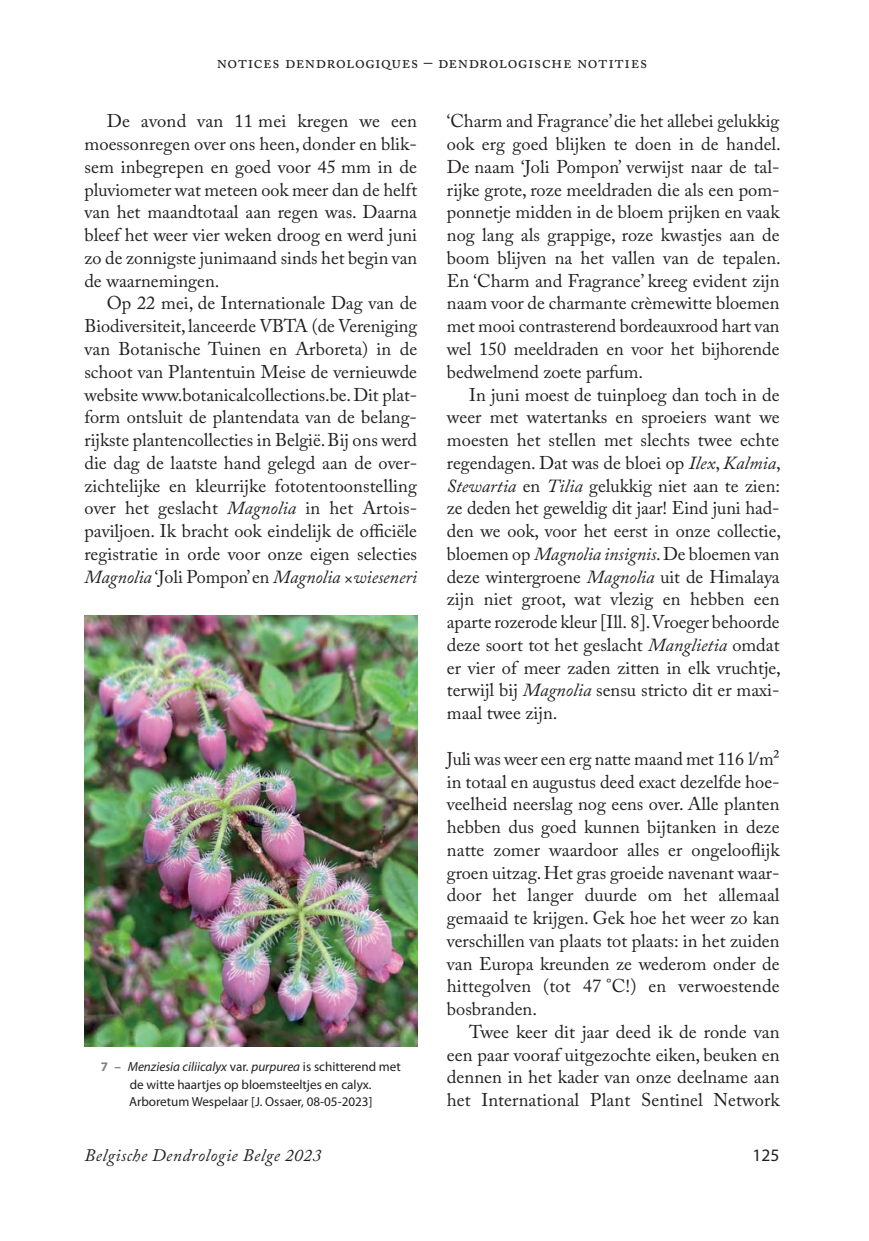
<style>
.page{position:relative;width:869px;height:1241px;background:#fff}
.page>*{position:absolute;margin:0;border:0;box-sizing:border-box;transform-origin:0 0}
.t1{font:18.38px/22.8px "Adobe Caslon Pro";color:#231f20;text-align:justify}
.t2{font:17.5px "Adobe Caslon Pro";letter-spacing:.03em;color:#231f20}
.t3{font:italic 17.5px "Adobe Caslon Pro";letter-spacing:.03em;color:#231f20}
.t4{font:17.5px "Myriad Pro";color:#231f20}
.t5{font:13.12px/17.5px "Myriad Pro";color:#231f20;text-align:center}
.s1{font-style:italic}
.s2{font-weight:700;color:#808285}
</style>
<div class="page">
<img style="left:84px;top:615px;width:333px;height:431px">
<p class="t2" style="left:217px;top:56px;width:432px">notices dendrologiques – dendrologische notities</p>
<p class="t1" style="left:84px;top:112px;width:334px;text-indent:22px">De avond van 11 mei kregen we een moessonregen over ons heen, donder en blik&shy;sem inbegrepen en goed voor 45 mm in de pluviometer wat meteen ook meer dan de helft van het maandtotaal aan regen was. Daarna bleef het weer vier weken droog en werd juni zo de zonnigste junimaand sinds het begin van de waarnemingen.</p>
<p class="t1" style="left:84px;top:294px;width:334px;text-indent:22px">Op 22 mei, de Internationale Dag van de Biodiversiteit, lanceerde VBTA (de Vereniging van Botanische Tuinen en Arboreta) in de schoot van Plantentuin Meise de vernieuwde website www.botanicalcollections.be. Dit plat&shy;form ontsluit de plantendata van de belang&shy;rijkste plantencollecties in België. Bij ons werd die dag de laatste hand gelegd aan de over&shy;zichtelijke en kleurrijke fototentoonstelling over het geslacht <span class="s1">Magnolia</span> in het Artois&shy;paviljoen. Ik bracht ook eindelijk de officiële registratie in orde voor onze eigen selecties <span class="s1">Magnolia</span> ‘Joli Pompon’ en <span class="s1">Magnolia</span> ×<span class="s1">wieseneri</span></p>
<p class="t5" style="left:101px;top:1059px;width:301px"><span class="s2">7 –</span> <span class="s1">Menziesia ciliicalyx</span> var. <span class="s1">purpurea</span> is schitterend met de witte haartjes op bloemsteeltjes en calyx.<br>Arboretum Wespelaar [J. Ossaer, 08-05-2023]</p>
<p class="t1" style="left:446px;top:112px;width:335px">‘Charm and Fragrance’ die het allebei gelukkig ook erg goed blijken te doen in de handel.<br>De naam ‘Joli Pompon’ verwijst naar de tal&shy;rijke grote, roze meeldraden die als een pom&shy;ponnetje midden in de bloem prijken en vaak nog lang als grappige, roze kwastjes aan de boom blijven na het vallen van de tepalen.<br>En ‘Charm and Fragrance’ kreeg evident zijn naam voor de charmante crèmewitte bloemen met mooi contrasterend bordeauxrood hart van wel 150 meeldraden en voor het bijhorende bedwelmend zoete parfum.</p>
<p class="t1" style="left:446px;top:385px;width:335px;text-indent:22px">In juni moest de tuinploeg dan toch in de weer met watertanks en sproeiers want we moesten het stellen met slechts twee echte regendagen. Dat was de bloei op <span class="s1">Ilex</span>, <span class="s1">Kalmia</span>, <span class="s1">Stewartia</span> en <span class="s1">Tilia</span> gelukkig niet aan te zien: ze deden het geweldig dit jaar! Eind juni had&shy;den we ook, voor het eerst in onze collectie, bloemen op <span class="s1">Magnolia insignis</span>. De bloemen van deze wintergroene <span class="s1">Magnolia</span> uit de Himalaya zijn niet groot, wat vlezig en hebben een aparte rozerode kleur [Ill. 8]. Vroeger behoorde deze soort tot het geslacht <span class="s1">Manglietia</span> omdat er vier of meer zaden zitten in elk vruchtje, terwijl bij <span class="s1">Magnolia</span> sensu stricto dit er maxi&shy;maal twee zijn.</p>
<p class="t1" style="left:446px;top:749px;width:334px">Juli was weer een erg natte maand met 116 l/m² in totaal en augustus deed exact dezelfde hoe&shy;veelheid neerslag nog eens over. Alle planten hebben dus goed kunnen bijtanken in deze natte zomer waardoor alles er ongelooflijk groen uitzag. Het gras groeide navenant waar&shy;door het langer duurde om het allemaal gemaaid te krijgen. Gek hoe het weer zo kan verschillen van plaats tot plaats: in het zuiden van Europa kreunden ze wederom onder de hittegolven (tot 47 °C!) en verwoestende bosbranden.</p>
<p class="t1" style="left:446px;top:1022px;width:334px;text-indent:22px">Twee keer dit jaar deed ik de ronde van een paar vooraf uitgezochte eiken, beuken en dennen in het kader van onze deelname aan het International Plant Sentinel Network</p>
<p class="t3" style="left:84px;top:1148px;width:238px">Belgische Dendrologie Belge 2023</p>
<p class="t4" style="left:752px;top:1148px;width:28px">125</p>
</div>
